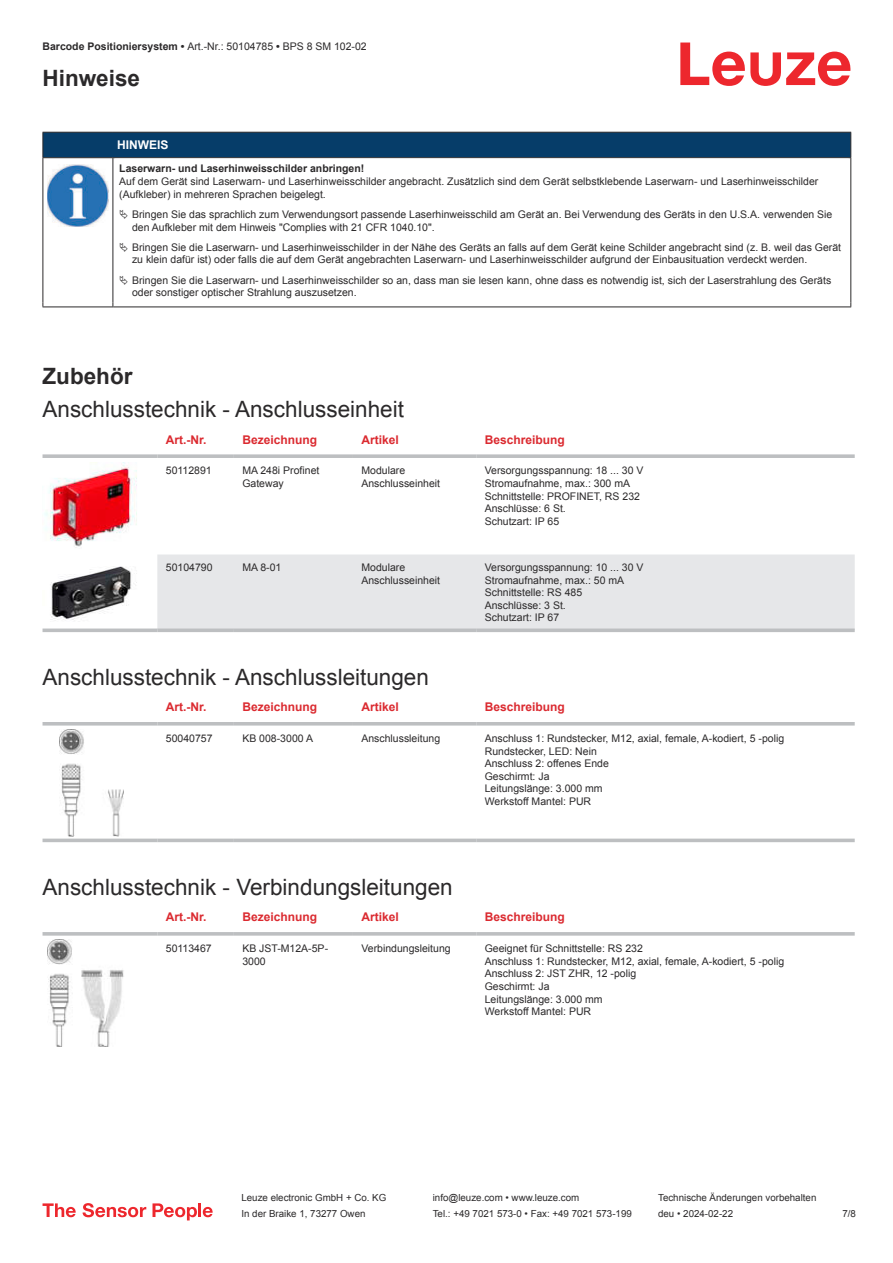
<style>
.page{position:relative;width:893px;height:1263px;background:#fff}
.page>*{position:absolute;margin:0;border:0;box-sizing:border-box;transform-origin:0 0}
.t1{font:22.5px "Arial";color:#2b292a}
.t2{font:700 22.5px "Arial";color:#2b292a}
.t3{font:700 12px "Arial";color:#db2a30}
.t4{font:700 12px "Arial";color:#fff}
.t5{font:10.5px/12.6px "Arial";color:#2b292a}
.t6{font:700 10.5px "Arial";color:#2b292a}
.t7{font:9.75px "Arial";color:#2b292a}
.s1{font-weight:700}
</style>
<div class="page">
<svg style="left:680px;top:43px;width:170px;height:43px"></svg>
<div style="left:157px;top:554px;width:698px;height:74px;background:#e6e7e9"></div>
<svg style="left:43px;top:454px;width:114px;height:4px"></svg>
<svg style="left:157px;top:454px;width:77px;height:4px"></svg>
<svg style="left:234px;top:454px;width:119px;height:4px"></svg>
<svg style="left:353px;top:454px;width:123px;height:4px"></svg>
<svg style="left:476px;top:454px;width:379px;height:4px;background:#c3c5c7"></svg>
<svg style="left:43px;top:628px;width:114px;height:4px"></svg>
<svg style="left:157px;top:628px;width:77px;height:4px"></svg>
<svg style="left:234px;top:628px;width:119px;height:4px"></svg>
<svg style="left:353px;top:628px;width:123px;height:4px"></svg>
<svg style="left:476px;top:628px;width:379px;height:4px;background:#c2c4c6"></svg>
<img style="left:44px;top:462px;width:93px;height:86px">
<img style="left:50px;top:566px;width:87px;height:54px">
<svg style="left:43px;top:725px;width:812px;height:118px"></svg>
<hr style="left:43px;top:722px;width:114px;height:3px;background:#bdbfc1">
<hr style="left:157px;top:722px;width:77px;height:3px;background:#bdbfc1">
<hr style="left:234px;top:722px;width:119px;height:3px;background:#bdbfc1">
<hr style="left:353px;top:722px;width:123px;height:3px;background:#bdbfc1">
<hr style="left:476px;top:722px;width:379px;height:3px;background:#bdbfc1">
<hr style="left:43px;top:839px;width:114px;height:3px;background:#bdbfc1">
<hr style="left:157px;top:839px;width:77px;height:3px;background:#bdbfc1">
<hr style="left:234px;top:839px;width:119px;height:3px;background:#bdbfc1">
<hr style="left:353px;top:839px;width:123px;height:3px;background:#bdbfc1">
<hr style="left:476px;top:839px;width:379px;height:3px;background:#bdbfc1">
<img style="left:59px;top:730px;width:65px;height:106px">
<svg style="left:43px;top:932px;width:114px;height:4px"></svg>
<svg style="left:157px;top:932px;width:77px;height:4px"></svg>
<svg style="left:234px;top:932px;width:119px;height:4px"></svg>
<svg style="left:353px;top:932px;width:123px;height:4px"></svg>
<svg style="left:476px;top:932px;width:379px;height:4px;background:#c3c5c7"></svg>
<img style="left:47px;top:940px;width:77px;height:106px">
<svg style="left:43px;top:1203px;width:33px;height:14px"></svg>
<svg style="left:83px;top:1203px;width:63px;height:14px"></svg>
<svg style="left:153px;top:1203px;width:44px;height:17px"></svg>
<hr style="left:198px;top:1203px;width:3px;height:14px;background:#ed272d">
<svg style="left:203px;top:1207px;width:10px;height:10px"></svg>
<svg style="left:44px;top:158px;width:806px;height:149px"></svg>
<div style="left:43px;top:132px;width:808px;height:26px;background:#063d69"></div>
<hr style="left:113px;top:157px;width:738px;height:1px;background:#2b292a">
<hr style="left:43px;top:158px;width:1px;height:144px;background:#2b292a">
<hr style="left:113px;top:158px;width:1px;height:144px;background:#2b292a">
<hr style="left:850px;top:158px;width:1px;height:144px;background:#2b292a">
<hr style="left:43px;top:307px;width:70px;height:1px;background:#2b292a">
<hr style="left:113px;top:307px;width:738px;height:1px;background:#2b292a">
<img style="left:47px;top:164px;width:61px;height:63px">
<svg style="left:115px;top:159px;width:734px;height:144px"></svg>
<svg style="left:120px;top:210px;width:8px;height:9px"></svg>
<svg style="left:120px;top:242px;width:8px;height:10px"></svg>
<svg style="left:120px;top:275px;width:8px;height:10px"></svg>
<p class="t5" style="left:43px;top:41px;width:326px"><span class="s1">Barcode Positioniersystem •</span> Art.-Nr.: 50104785 <span class="s1">•</span> BPS 8 SM 102-02</p>
<h1 class="t2" style="left:43px;top:70px;width:99px">Hinweise</h1>
<p class="t4" style="left:117px;top:140px;width:53px">HINWEIS</p>
<p class="t6" style="left:119px;top:165px;width:247px">Laserwarn- und Laserhinweisschilder anbringen!</p>
<p class="t5" style="left:119px;top:176px;width:701px">Auf dem Gerät sind Laserwarn- und Laserhinweisschilder angebracht. Zusätzlich sind dem Gerät selbstklebende Laserwarn- und Laserhinweisschilder (Aufkleber) in mehreren Sprachen beigelegt.</p>
<p class="t5" style="left:132px;top:209px;width:702px">Bringen Sie das sprachlich zum Verwendungsort passende Laserhinweisschild am Gerät an. Bei Verwendung des Geräts in den U.S.A. verwenden Sie den Aufkleber mit dem Hinweis "Complies with 21 CFR 1040.10".</p>
<p class="t5" style="left:132px;top:242px;width:711px">Bringen Sie die Laserwarn- und Laserhinweisschilder in der Nähe des Geräts an falls auf dem Gerät keine Schilder angebracht sind (z. B. weil das Gerät zu klein dafür ist) oder falls die auf dem Gerät angebrachten Laserwarn- und Laserhinweisschilder aufgrund der Einbausituation verdeckt werden.</p>
<p class="t5" style="left:132px;top:275px;width:701px">Bringen Sie die Laserwarn- und Laserhinweisschilder so an, dass man sie lesen kann, ohne dass es notwendig ist, sich der Laserstrahlung des Geräts oder sonstiger optischer Strahlung auszusetzen.</p>
<h1 class="t2" style="left:43px;top:367px;width:92px">Zubehör</h1>
<h1 class="t1" style="left:43px;top:401px;width:363px">Anschlusstechnik - Anschlusseinheit</h1>
<p class="t3" style="left:166px;top:435px;width:42px">Art.-Nr.</p>
<p class="t3" style="left:242px;top:435px;width:76px">Bezeichnung</p>
<p class="t3" style="left:361px;top:435px;width:39px">Artikel</p>
<p class="t3" style="left:485px;top:435px;width:82px">Beschreibung</p>
<p class="t5" style="left:166px;top:465px;width:47px">50112891</p>
<p class="t5" style="left:242px;top:465px;width:79px">MA 248i Profinet<br>Gateway</p>
<p class="t5" style="left:361px;top:465px;width:80px">Modulare<br>Anschlusseinheit</p>
<p class="t5" style="left:485px;top:465px;width:160px">Versorgungsspannung: 18 ... 30 V<br>Stromaufnahme, max.: 300 mA<br>Schnittstelle: PROFINET, RS 232<br>Anschlüsse: 6 St.<br>Schutzart: IP 65</p>
<p class="t5" style="left:166px;top:562px;width:48px">50104790</p>
<p class="t5" style="left:242px;top:562px;width:41px">MA 8-01</p>
<p class="t5" style="left:361px;top:562px;width:80px">Modulare<br>Anschlusseinheit</p>
<p class="t5" style="left:485px;top:562px;width:160px">Versorgungsspannung: 10 ... 30 V<br>Stromaufnahme, max.: 50 mA<br>Schnittstelle: RS 485<br>Anschlüsse: 3 St.<br>Schutzart: IP 67</p>
<h1 class="t1" style="left:43px;top:668px;width:388px">Anschlusstechnik - Anschlussleitungen</h1>
<p class="t3" style="left:166px;top:702px;width:42px">Art.-Nr.</p>
<p class="t3" style="left:242px;top:702px;width:76px">Bezeichnung</p>
<p class="t3" style="left:361px;top:702px;width:39px">Artikel</p>
<p class="t3" style="left:485px;top:702px;width:82px">Beschreibung</p>
<p class="t5" style="left:166px;top:733px;width:48px">50040757</p>
<p class="t5" style="left:242px;top:733px;width:72px">KB 008-3000 A</p>
<p class="t5" style="left:361px;top:733px;width:80px">Anschlussleitung</p>
<p class="t5" style="left:485px;top:733px;width:301px">Anschluss 1: Rundstecker, M12, axial, female, A-kodiert, 5 -polig<br>Rundstecker, LED: Nein<br>Anschluss 2: offenes Ende<br>Geschirmt: Ja<br>Leitungslänge: 3.000 mm<br>Werkstoff Mantel: PUR</p>
<h1 class="t1" style="left:43px;top:879px;width:412px">Anschlusstechnik - Verbindungsleitungen</h1>
<p class="t3" style="left:166px;top:912px;width:42px">Art.-Nr.</p>
<p class="t3" style="left:242px;top:912px;width:76px">Bezeichnung</p>
<p class="t3" style="left:361px;top:912px;width:39px">Artikel</p>
<p class="t3" style="left:485px;top:912px;width:82px">Beschreibung</p>
<p class="t5" style="left:166px;top:943px;width:47px">50113467</p>
<p class="t5" style="left:242px;top:943px;width:87px">KB JST-M12A-5P-<br>3000</p>
<p class="t5" style="left:361px;top:943px;width:91px">Verbindungsleitung</p>
<p class="t5" style="left:485px;top:943px;width:301px">Geeignet für Schnittstelle: RS 232<br>Anschluss 1: Rundstecker, M12, axial, female, A-kodiert, 5 -polig<br>Anschluss 2: JST ZHR, 12 -polig<br>Geschirmt: Ja<br>Leitungslänge: 3.000 mm<br>Werkstoff Mantel: PUR</p>
<p class="t7" style="left:241px;top:1194px;width:146px">Leuze electronic GmbH + Co. KG</p>
<p class="t7" style="left:433px;top:1194px;width:148px">info@leuze.com • www.leuze.com</p>
<p class="t7" style="left:658px;top:1194px;width:160px">Technische Änderungen vorbehalten</p>
<p class="t7" style="left:241px;top:1210px;width:126px">In der Braike 1, 73277 Owen</p>
<p class="t7" style="left:433px;top:1210px;width:201px">Tel.: +49 7021 573-0 • Fax: +49 7021 573-199</p>
<p class="t7" style="left:658px;top:1210px;width:76px">deu • 2024-02-22</p>
<p class="t7" style="left:842px;top:1210px;width:15px">7 /8</p>
</div>
